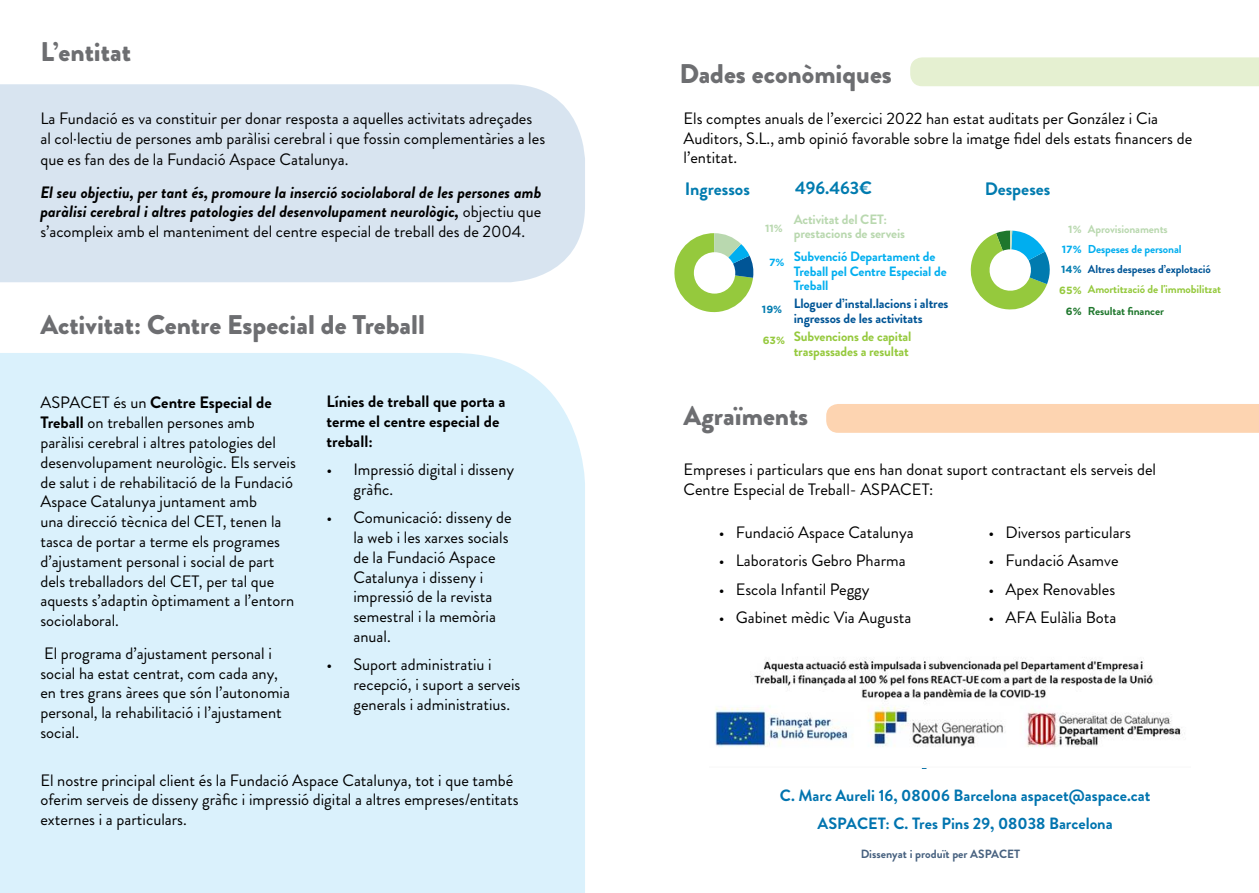
<style>
.page{position:relative;width:1259px;height:893px;background:#fff}
.page>*{position:absolute;margin:0;border:0;box-sizing:border-box;transform-origin:0 0}
.t1{font:900 27px "Brandon Grotesque";color:#6d6e71}
.t2{font:700 18px "Brandon Grotesque";color:#007baf}
.t3{font:16.5px/19.8px "Brandon Grotesque";color:#000}
.t4{font:italic 700 16.5px/19.8px "Brandon Grotesque";color:#000;text-align:justify}
.t5{font:700 16.5px/19.8px "Brandon Grotesque";color:#000}
.t6{font:700 16.35px/27.5px "Brandon Grotesque";color:#0074af;text-align:center}
.t7{font:700 13.5px/14.4px "Brandon Grotesque";letter-spacing:-.01em;color:#00aeef}
.t8{font:700 13.5px/14.4px "Brandon Grotesque";letter-spacing:-.01em;color:#005596}
.t9{font:700 13.5px/14.4px "Brandon Grotesque";letter-spacing:-.01em;color:#95c93d}
.t10{font:700 13.5px/14.4px "Brandon Grotesque";letter-spacing:-.01em;color:#b9d8af}
.t11{font:700 11.85px "Brandon Grotesque";color:#47617f}
.t12{font:700 11.55px "Brandon Grotesque";letter-spacing:-.01em;color:#95c93d}
.t13{font:700 11.55px "Brandon Grotesque";letter-spacing:-.01em;color:#005596}
.t14{font:700 11.55px "Brandon Grotesque";letter-spacing:-.01em;color:#00aeef}
.t15{font:700 11.55px "Brandon Grotesque";letter-spacing:-.01em;color:#b9d8af}
.t16{font:700 11.55px "Brandon Grotesque";letter-spacing:-.01em;color:#1f772d}
.t17{font:700 10.35px "Gotham";color:#95c93d}
.t18{font:700 10.35px "Gotham";color:#007baf}
.t19{font:700 10.35px "Gotham";color:#b9d8af}
.t20{font:700 10.35px "Gotham";color:#00aeef}
.t21{font:700 10.35px "Gotham";color:#1f772d}
.s1{font-weight:400;font-style:normal}
.s2{font-weight:700}
</style>
<div class="page">
<div style="left:0;top:353px;width:585px;height:540px;background:#daf1fc"></div>
<div style="left:0;top:84px;width:585px;height:198px;background:#d8e4f0"></div>
<div style="left:910px;top:57px;width:349px;height:29px;background:#e5f0d1"></div>
<div style="left:826px;top:404px;width:433px;height:29px;background:#fdd4b1"></div>
<svg style="left:674px;top:233px;width:80px;height:80px"></svg>
<div style="left:694px;top:252px;width:41px;height:42px;background:#fff;border-radius:50%"></div>
<img style="left:715px;top:657px;width:470px;height:90px">
<svg style="left:970px;top:231px;width:80px;height:79px"></svg>
<h1 class="t1" style="left:40px;top:32px;width:92px">L’entitat</h1>
<p class="t3" style="left:40px;top:109px;width:506px;line-height:20.4px">La Fundació es va constituir per donar resposta a aquelles activitats adreçades al col·lectiu de persones amb paràlisi cerebral i que fossin complementàries a les que es fan des de la Fundació Aspace Catalunya.</p>
<p class="t4" style="left:40px;top:182px;width:502px">El seu objectiu, per tant és, promoure la inserció sociolaboral de les persones amb paràlisi cerebral i altres patologies del desenvolupament neurològic, <span class="s1">objectiu que s’acompleix amb el manteniment del centre especial de treball des de 2004.</span></p>
<h1 class="t1" style="left:40px;top:305px;width:386px">Activitat: Centre Especial de Treball</h1>
<p class="t5" style="left:326px;top:392px;width:181px">Línies de treball que porta a terme el centre especial de treball:</p>
<p class="t3" style="left:353px;top:460px;width:162px;text-indent:-27px">• Impressió digital i disseny gràfic.</p>
<p class="t3" style="left:353px;top:508px;width:160px;text-indent:-27px">• Comunicació: disseny de la web i les xarxes socials de la Fundació Aspace<br>Catalunya i disseny i impressió de la revista semestral i la memòria anual.</p>
<p class="t3" style="left:353px;top:655px;width:169px;text-indent:-27px">• Suport administratiu i recepció, i suport a serveis generals i administratius.</p>
<p class="t3" style="left:40px;top:393px;width:257px">ASPACET és un <span class="s2">Centre Especial de Treball</span> on treballen persones amb paràlisi cerebral i altres patologies del desenvolupament neurològic. Els serveis de salut i de rehabilitació de la Fundació Aspace Catalunya juntament amb<br>una direcció tècnica del CET, tenen la tasca de portar a terme els programes d’ajustament personal i social de part dels treballadors del CET, per tal que aquests s’adaptin òptimament a l’entorn sociolaboral.</p>
<p class="t3" style="left:40px;top:643px;width:251px">El programa d’ajustament personal i social ha estat centrat, com cada any, en tres grans àrees que són l’autonomia personal, la rehabilitació i l’ajustament social.</p>
<p class="t3" style="left:40px;top:770px;width:480px">El nostre principal client és la Fundació Aspace Catalunya, tot i que també oferim serveis de disseny gràfic i impressió digital a altres empreses/entitats externes i a particulars.</p>
<h1 class="t1" style="left:679px;top:55px;width:214px">Dades econòmiques</h1>
<p class="t3" style="left:683px;top:109px;width:510px">Els comptes anuals de l’exercici 2022 han estat auditats per González i Cia<br>Auditors, S.L., amb opinió favorable sobre la imatge fidel dels estats financers de l’entitat.</p>
<p class="t2" style="left:684px;top:176px;width:67px">Ingressos</p>
<p class="t2" style="left:984px;top:176px;width:67px">Despeses</p>
<p class="t2" style="left:795px;top:175px;width:79px">496.463€</p>
<p class="t10" style="left:793px;top:212px;width:113px">Activitat del CET: prestacions de serveis</p>
<p class="t7" style="left:793px;top:250px;width:155px">Subvenció Departament de<br>Treball pel Centre Especial de<br>Treball</p>
<p class="t8" style="left:793px;top:297px;width:156px">Lloguer d’instal.lacions i altres ingressos de les activitats</p>
<p class="t9" style="left:793px;top:330px;width:119px">Subvencions de capital traspassades a resultat</p>
<p class="t19" style="left:765px;top:222px;width:19px">11%</p>
<p class="t19" style="left:1068px;top:223px;width:15px">1%</p>
<p class="t15" style="left:1088px;top:221px;width:81px">Aprovisionaments</p>
<p class="t14" style="left:1088px;top:241px;width:95px">Despeses de personal</p>
<p class="t13" style="left:1088px;top:261px;width:124px">Altres despeses d’explotació</p>
<p class="t12" style="left:1088px;top:281px;width:135px">Amortització de l'immobilitzat</p>
<p class="t16" style="left:1088px;top:303px;width:77px">Resultat financer</p>
<p class="t20" style="left:1061px;top:243px;width:21px">17%</p>
<p class="t20" style="left:769px;top:257px;width:17px">7%</p>
<p class="t18" style="left:1061px;top:263px;width:22px">14%</p>
<p class="t17" style="left:1059px;top:284px;width:24px">65%</p>
<p class="t21" style="left:1065px;top:305px;width:17px">6%</p>
<p class="t18" style="left:762px;top:304px;width:22px">19%</p>
<p class="t17" style="left:763px;top:334px;width:24px">63%</p>
<h1 class="t1" style="left:683px;top:397px;width:126px">Agraïments</h1>
<p class="t3" style="left:683px;top:459px;width:474px">Empreses i particulars que ens han donat suport contractant els serveis del<br>Centre Especial de Treball- ASPACET:</p>
<p class="t3" style="left:719px;top:523px;width:196px">• Fundació Aspace Catalunya</p>
<p class="t3" style="left:719px;top:551px;width:188px">• Laboratoris Gebro Pharma</p>
<p class="t3" style="left:719px;top:579px;width:152px">• Escola Infantil Peggy</p>
<p class="t3" style="left:719px;top:607px;width:194px">• Gabinet mèdic Via Augusta</p>
<p class="t3" style="left:988px;top:523px;width:144px">• Diversos particulars</p>
<p class="t3" style="left:988px;top:551px;width:131px">• Fundació Asamve</p>
<p class="t3" style="left:988px;top:579px;width:128px">• Apex Renovables</p>
<p class="t3" style="left:988px;top:607px;width:129px">• AFA Eulàlia Bota</p>
<p class="t6" style="left:780px;top:782px;width:372px">C. Marc Aureli 16, 08006 Barcelona aspacet@aspace.cat<br>ASPACET: C. Tres Pins 29, 08038 Barcelona</p>
<p class="t11" style="left:860px;top:845px;width:161px">Dissenyat i produït per ASPACET</p>
</div>
